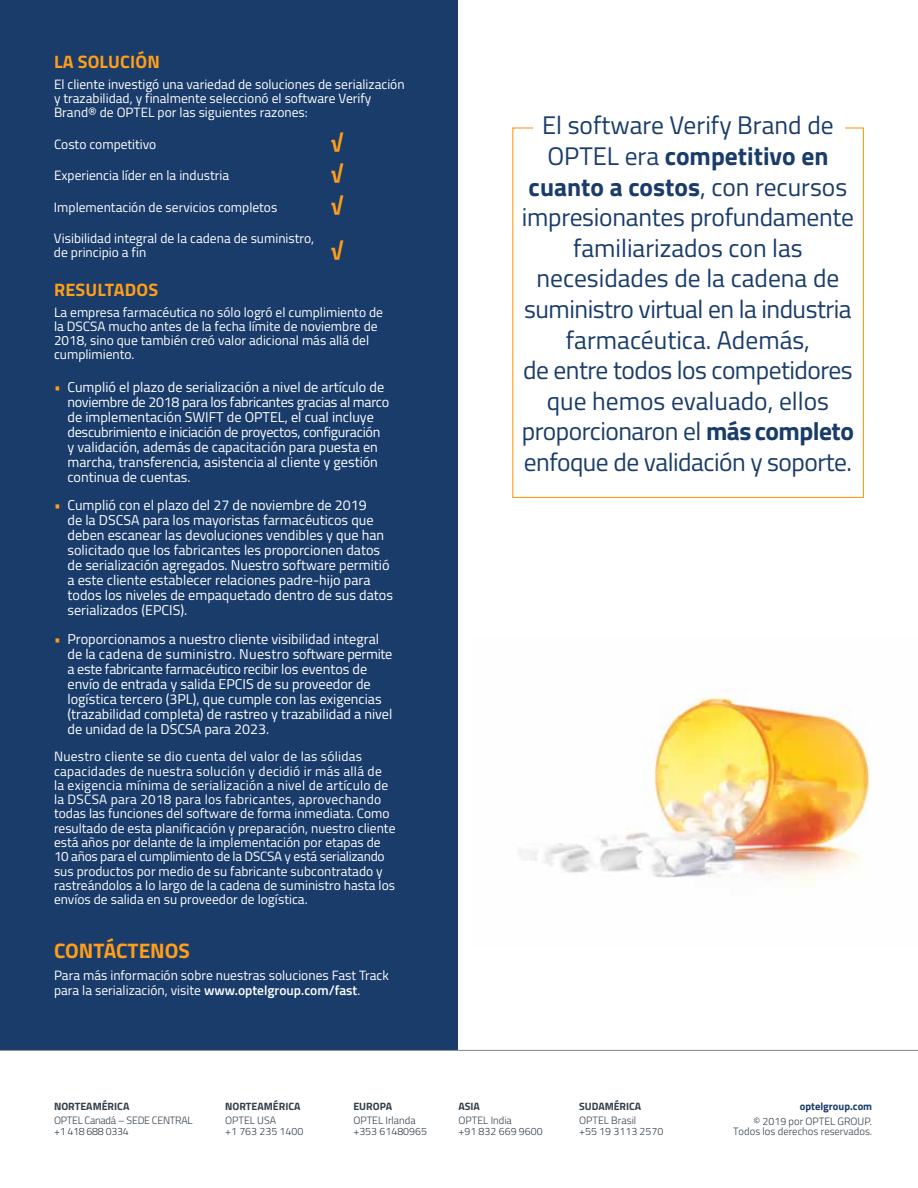
<style>
.page{position:relative;width:918px;height:1188px;background:#fff}
.page>*{position:absolute;margin:0;border:0;box-sizing:border-box;transform-origin:0 0}
.t1{font:25.5px/30.6px "Titillium";letter-spacing:-.01em;color:#193c6b;text-align:center}
.t2{font:700 21px "Titillium";color:#ff9e18}
.t3{font:700 18px "Titillium";letter-spacing:.01em;color:#ff9e18}
.t4{font:14.25px/15px "Titillium";color:#fff}
.t5{font:13.5px/14.2px "Titillium";color:#fff}
.t6{font:300 10.65px/10.6px "Titillium";color:#323e48}
.t7{font:700 10.65px "Titillium";color:#323e48}
.t8{font:300 10.65px/10.6px "Titillium";letter-spacing:-.025em;color:#323e48}
.t9{font:700 10.65px "Titillium";color:#193c6b}
.s1{color:#ff9e18}
.s2{font-weight:600}
.s3{font-weight:700}
</style>
<div class="page">
<div style="left:0;top:0;width:457px;height:1050px;background:#193c6b"></div>
<hr style="left:0;top:1050px;width:918px;height:1px;background:#7b868c">
<img style="left:519px;top:691px;width:351px;height:192px">
<h3 class="t3" style="left:54px;top:47px;width:107px">LA SOLUCIÓN</h3>
<p class="t5" style="left:54px;top:76px;width:352px">El cliente investigó una variedad de soluciones de serialización y trazabilidad, y finalmente seleccionó el software Verify<br>Brand® de OPTEL por las siguientes razones:</p>
<p class="t5" style="left:54px;top:136px;width:104px">Costo competitivo</p>
<h2 class="t2" style="left:332px;top:125px;width:13px">√</h2>
<p class="t5" style="left:54px;top:168px;width:177px">Experiencia líder en la industria</p>
<h2 class="t2" style="left:332px;top:157px;width:13px">√</h2>
<p class="t5" style="left:54px;top:199px;width:225px">Implementación de servicios completos</p>
<h2 class="t2" style="left:332px;top:188px;width:13px">√</h2>
<p class="t5" style="left:54px;top:231px;width:262px">Visibilidad integral de la cadena de suministro, de principio a fin</p>
<h2 class="t2" style="left:332px;top:234px;width:13px">√</h2>
<h3 class="t3" style="left:54px;top:276px;width:106px">RESULTADOS</h3>
<p class="t5" style="left:54px;top:304px;width:331px">La empresa farmacéutica no sólo logró el cumplimiento de la DSCSA mucho antes de la fecha límite de noviembre de 2018, sino que también creó valor adicional más allá del cumplimiento.</p>
<p class="t4" style="left:67px;top:379px;width:323px;text-indent:-13px"><span class="s1">•</span> Cumplió el plazo de serialización a nivel de artículo de noviembre de 2018 para los fabricantes gracias al marco de implementación SWIFT de OPTEL, el cual incluye descubrimiento e iniciación de proyectos, configuración y validación, además de capacitación para puesta en marcha, transferencia, asistencia al cliente y gestión continua de cuentas.</p>
<p class="t4" style="left:67px;top:497px;width:327px;text-indent:-13px"><span class="s1">•</span> Cumplió con el plazo del 27 de noviembre de 2019<br>de la DSCSA para los mayoristas farmacéuticos que deben escanear las devoluciones vendibles y que han solicitado que los fabricantes les proporcionen datos de serialización agregados. Nuestro software permitió a este cliente establecer relaciones padre-hijo para todos los niveles de empaquetado dentro de sus datos serializados (EPCIS).</p>
<p class="t4" style="left:67px;top:631px;width:326px;text-indent:-13px"><span class="s1">•</span> Proporcionamos a nuestro cliente visibilidad integral de la cadena de suministro. Nuestro software permite a este fabricante farmacéutico recibir los eventos de envío de entrada y salida EPCIS de su proveedor de logística tercero (3PL), que cumple con las exigencias (trazabilidad completa) de rastreo y trazabilidad a nivel de unidad de la DSCSA para 2023.</p>
<p class="t5" style="left:54px;top:749px;width:343px">Nuestro cliente se dio cuenta del valor de las sólidas capacidades de nuestra solución y decidió ir más allá de<br>la exigencia mínima de serialización a nivel de artículo de la DSCSA para 2018 para los fabricantes, aprovechando todas las funciones del software de forma inmediata. Como resultado de esta planificación y preparación, nuestro cliente está años por delante de la implementación por etapas de 10 años para el cumplimiento de la DSCSA y está serializando sus productos por medio de su fabricante subcontratado y rastreándolos a lo largo de la cadena de suministro hasta los envíos de salida en su proveedor de logística.</p>
<h2 class="t2" style="left:54px;top:934px;width:137px">CONTÁCTENOS</h2>
<p class="t5" style="left:54px;top:968px;width:336px">Para más información sobre nuestras soluciones Fast Track para la serialización, visite <span class="s2">www.optelgroup.com/fast</span>.</p>
<p class="t1" style="left:522px;top:109px;width:334px">El software Verify Brand de<br>OPTEL era <span class="s3">competitivo en cuanto a costos</span>, con recursos impresionantes profundamente familiarizados con las necesidades de la cadena de suministro virtual en la industria farmacéutica. Además,<br>de entre todos los competidores que hemos evaluado, ellos proporcionaron el <span class="s3">más completo </span>enfoque de validación y soporte.</p>
<p class="t7" style="left:54px;top:1098px;width:77px">NORTEAMÉRICA</p>
<p class="t8" style="left:54px;top:1114px;width:140px">OPTEL Canadá – SEDE CENTRAL +1 418 688 0334</p>
<p class="t7" style="left:225px;top:1098px;width:77px">NORTEAMÉRICA</p>
<p class="t6" style="left:225px;top:1114px;width:80px">OPTEL USA<br>+1 763 235 1400</p>
<p class="t7" style="left:353px;top:1098px;width:40px">EUROPA</p>
<p class="t6" style="left:353px;top:1114px;width:75px">OPTEL Irlanda +353 61480965</p>
<p class="t7" style="left:458px;top:1098px;width:23px">ASIA</p>
<p class="t6" style="left:459px;top:1114px;width:86px">OPTEL India<br>+91 832 669 9600</p>
<p class="t7" style="left:579px;top:1098px;width:64px">SUDAMÉRICA</p>
<p class="t6" style="left:579px;top:1114px;width:86px">OPTEL Brasil<br>+55 19 3113 2570</p>
<p class="t9" style="left:800px;top:1098px;width:74px">optelgroup.com</p>
<p class="t6" style="left:733px;top:1115px;width:141px;text-align:right">© 2019 por OPTEL GROUP.<br>Todos los derechos reservados.</p>
</div>
